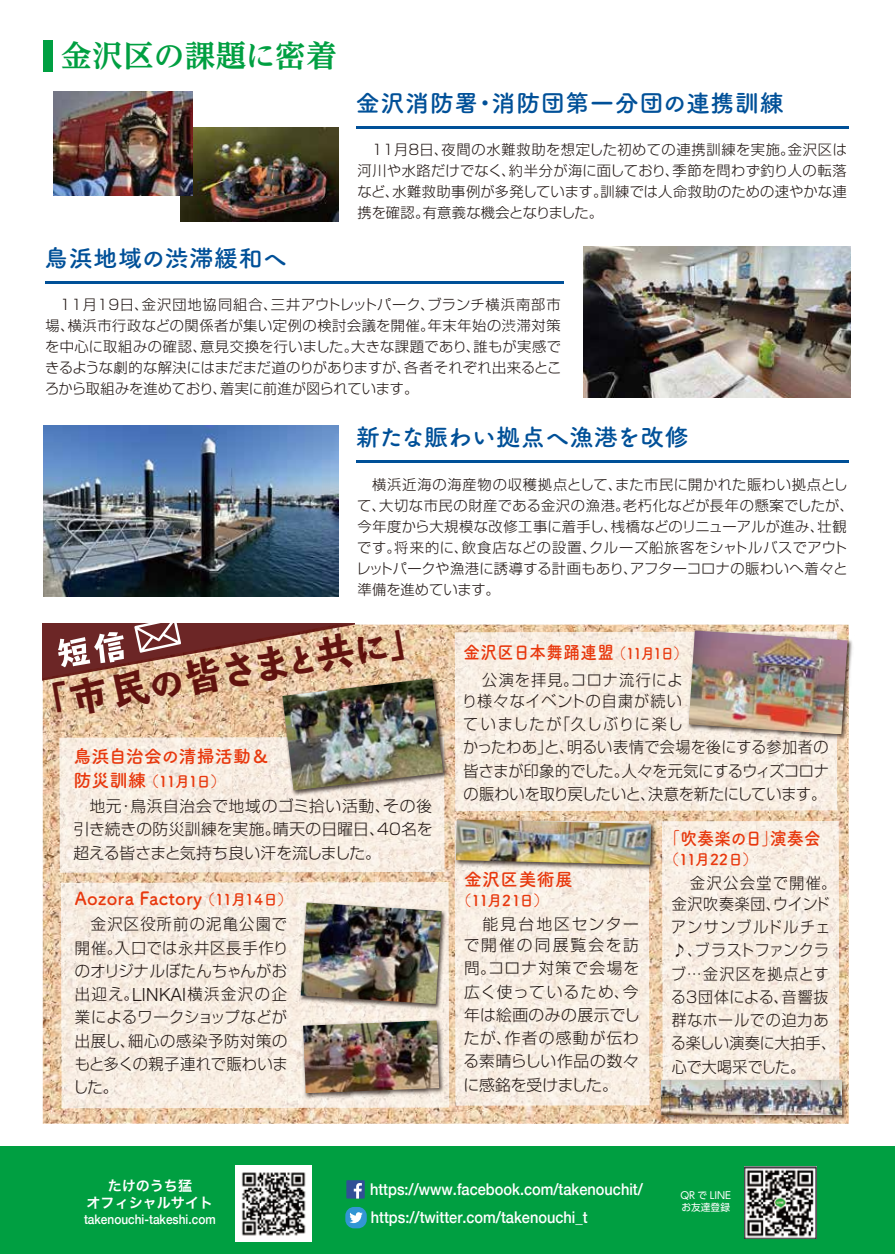
<style>
.page{position:relative;width:895px;height:1254px;background:#fff}
.page>*{position:absolute;margin:0;border:0;box-sizing:border-box;transform-origin:0 0}
.t1{font:700 expanded 40.95px "TBC Go Std";color:#530000}
.t2{font:700 30.3px "UD Reimin Pro";letter-spacing:.02em;color:#009f41}
.t3{font:700 24px "Tsuku A Rd Gothic";letter-spacing:.025em;color:#005098}
.t4{font:700 24px "Tsuku A Rd Gothic";letter-spacing:-.005em;color:#005098}
.t5{font:700 18px "Tsuku A Rd Gothic";letter-spacing:.01em;color:#e8380d}
.t6{font:700 18px "Tsuku A Rd Gothic";letter-spacing:.01em;color:#e8380d;scale:.92 1}
.t7{font:500 16.2px/28.2px "Helvetica Neue";color:#fff;scale:.9 1}
.t8{font:300 15.75px/23.2px "Shin Go Pr 6 N";letter-spacing:.025em;color:#221815;text-align:justify}
.t9{font:300 15.75px/23.2px "Shin Go Pr 6 N";letter-spacing:.005em;color:#221815;scale:.96 1}
.t10{font:300 15.75px/23.2px "Shin Go Pr 6 N";letter-spacing:.025em;color:#221815;scale:.95 1}
.t11{font:300 15.75px/21.3px "Shin Go Pr 6 N";letter-spacing:.07em;color:#221815;text-align:right;scale:.96 1}
.t12{font:300 15.75px/21.3px "Shin Go Pr 6 N";letter-spacing:.05em;color:#221815;scale:.95 1}
.t13{font:300 15.75px/21.3px "Shin Go Pr 6 N";letter-spacing:.13em;color:#221815;text-align:right}
.t14{font:700 15px "Tsuku A Rd Gothic";letter-spacing:-.25em;color:#e8380d}
.t15{font:300 14.25px/21px "Shin Go Pr 6 N";letter-spacing:.025em;color:#221815;text-align:justify}
.t16{font:14.1px/16.8px "Hira Kaku Pro W6";color:#fff;text-align:center}
.t17{font:500 13.2px "Helvetica Neue";color:#fff;scale:.9 1}
.t18{font:9.9px/11.9px "UD Shin Go Pro";color:#fff}
.s1{font-size:35.25px}
.s2{font-size:18px}
.s3{font-size:15px}
.s4{font-family:"Helvetica Neue";font-size:18.15px}
</style>
<div class="page">
<div style="left:0;top:1146px;width:894px;height:108px;background:#009f41"></div>
<img style="left:235px;top:1165px;width:76px;height:76px">
<img style="left:744px;top:1166px;width:72px;height:73px">
<div style="left:346px;top:1180px;width:18px;height:18px;background:#315096"></div>
<svg style="left:353px;top:1183px;width:8px;height:15px"></svg>
<div style="left:345px;top:1207px;width:21px;height:21px;background:#3296d4;border-radius:9px"></div>
<svg style="left:349px;top:1212px;width:13px;height:11px"></svg>
<div style="left:44px;top:40px;width:9px;height:31px;background:#009f41"></div>
<hr style="left:356px;top:126px;width:492px;height:3px;background:#005098">
<hr style="left:356px;top:461px;width:492px;height:2px;background:#005098">
<hr style="left:45px;top:281px;width:518px;height:3px;background:#005098">
<img style="left:180px;top:127px;width:158px;height:95px">
<img style="left:43px;top:624px;width:805px;height:499px">
<svg style="left:454px;top:631px;width:382px;height:180px;background:#f7ede2"></svg>
<svg style="left:59px;top:737px;width:385px;height:136px;background:#f5ebe0"></svg>
<svg style="left:454px;top:872px;width:195px;height:233px;background:#f7ede2"></svg>
<svg style="left:661px;top:821px;width:178px;height:255px;background:#f6ede2"></svg>
<svg style="left:61px;top:882px;width:388px;height:226px;background:#f6ece1"></svg>
<svg style="left:42px;top:623px;width:312px;height:59px;background:#af7f6e"></svg>
<img style="left:684px;top:627px;width:169px;height:114px">
<img style="left:688px;top:630px;width:159px;height:104px">
<img style="left:279px;top:675px;width:171px;height:122px">
<img style="left:282px;top:678px;width:161px;height:112px">
<img style="left:297px;top:899px;width:151px;height:112px">
<img style="left:300px;top:902px;width:141px;height:102px">
<img style="left:299px;top:1016px;width:147px;height:85px">
<img style="left:303px;top:1020px;width:136px;height:73px">
<img style="left:452px;top:815px;width:206px;height:57px">
<img style="left:455px;top:819px;width:195px;height:45px">
<img style="left:583px;top:246px;width:267px;height:152px">
<img style="left:43px;top:425px;width:296px;height:172px">
<img style="left:54px;top:91px;width:139px;height:104px">
<img style="left:656px;top:1076px;width:193px;height:47px">
<img style="left:660px;top:1080px;width:180px;height:34px">
<h2 class="t2" style="left:61px;top:31px;width:277px">金沢区の課題に密着</h2>
<h3 class="t3" style="left:44px;top:239px;width:244px">鳥浜地域の渋滞緩和へ</h3>
<h3 class="t3" style="left:356px;top:84px;width:429px">金沢消防署・消防団第一分団の連携訓練</h3>
<p class="t15" style="left:357px;top:138px;width:491px">　１１月８日、夜間の水難救助を想定した初めての連携訓練を実施。金沢区は河川や水路だけでなく、約半分が海に面しており、季節を問わず釣り人の転落など、水難救助事例が多発しています。訓練では人命救助のための速やかな連携を確認。有意義な機会となりました。</p>
<p class="t15" style="left:45px;top:293px;width:517px">　１１月１９日、金沢団地協同組合、三井アウトレットパーク、ブランチ横浜南部市場、横浜市行政などの関係者が集い定例の検討会議を開催。年末年始の渋滞対策を中心に取組みの確認、意見交換を行いました。大きな課題であり、誰もが実感できるような劇的な解決にはまだまだ道のりがありますが、各者それぞれ出来るところから取組みを進めており、着実に前進が図られています。</p>
<h3 class="t4" style="left:356px;top:418px;width:334px">新たな賑わい拠点へ漁港を改修</h3>
<p class="t15" style="left:356px;top:473px;width:498px;text-align:left">　横浜近海の海産物の収穫拠点として、また市民に開かれた賑わい拠点として、大切な市民の財産である金沢の漁港。老朽化などが長年の懸案でしたが、今年度から大規模な改修工事に着手し、桟橋などのリニューアルが進み、壮観です。将来的に、飲食店などの設置、クルーズ船旅客をシャトルバスでアウトレットパークや漁港に誘導する計画もあり、アフターコロナの賑わいへ着々と準備を進めています。</p>
<h1 class="t1" style="left:23px;top:674px;width:406px;rotate:-10deg">「市民<span class="s1">の</span>皆さま<span class="s1">と</span>共<span class="s1">に</span>」</h1>
<p class="t5" style="left:73px;top:742px;width:197px">鳥浜自治会の清掃活動＆</p>
<p class="t14" style="left:73px;top:770px;width:153px"><span class="s2">防災訓練</span> （１１月１日）</p>
<p class="t8" style="left:73px;top:793px;width:360px;text-indent:16px">地元・鳥浜自治会で地域のゴミ拾い活動、その後引き続きの防災訓練を実施。晴天の日曜日、４０名を超える皆さまと気持ち良い汗を流しました。</p>
<p class="t5" style="left:75px;top:884px;width:219px">Aozora Factory <span class="s3">（１１月１4日）</span></p>
<p class="t8" style="left:73px;top:911px;width:217px;text-indent:18px">金沢区役所前の泥亀公園で開催。入口では永井区長手作りのオリジナルぼたんちゃんがお出迎え。<span class="s4">LINKAI</span>横浜金沢の企業によるワークショップなどが出展し、細心の感染予防対策のもと多くの親子連れで賑わいました。</p>
<p class="t6" style="left:463px;top:638px;width:245px">金沢区日本舞踊連盟<span class="s3">（１１月１日）</span></p>
<p class="t11" style="left:462px;top:668px;width:231px">公演を拝見。コロナ流行によ<br>り様々なイベントの自粛が続い</p>
<p class="t9" style="left:463px;top:711px;width:382px">ていましたが「久しぶりに楽し<br>かったわあ」と、明るい表情で会場を後にする参加者の皆さまが印象的でした。人々を元気にするウィズコロナの賑わいを取り戻したいと、決意を新たにしています。</p>
<p class="t5" style="left:464px;top:865px;width:111px">金沢区美術展</p>
<p class="t14" style="left:456px;top:889px;width:93px">（１１月2１日）</p>
<p class="t13" style="left:463px;top:912px;width:177px">能見台地区センターで開催の同展覧会を訪</p>
<p class="t8" style="left:463px;top:955px;width:178px">問。コロナ対策で会場を広く使っているため、今年は絵画のみの展示でしたが、作者の感動が伝わる素晴らしい作品の数々に感銘を受けました。</p>
<p class="t6" style="left:663px;top:824px;width:172px">「吹奏楽の日」演奏会</p>
<p class="t14" style="left:664px;top:847px;width:95px">（１１月22日）</p>
<p class="t12" style="left:671px;top:870px;width:175px;text-indent:18px">金沢公会堂で開催。金沢吹奏楽団、ウインド</p>
<p class="t10" style="left:670px;top:914px;width:175px">アンサンブルドルチェ♪、ブラストファンクラブ…金沢区を拠点とする３団体による、音響抜群なホールでの迫力ある楽しい演奏に大拍手、心で大喝采でした。</p>
<p class="t16" style="left:86px;top:1177px;width:128px">たけのうち猛<br>オフィシャルサイト</p>
<p class="t17" style="left:84px;top:1208px;width:148px">takenouchi-takeshi.com</p>
<p class="t7" style="left:370px;top:1173px;width:304px">https://www.facebook.com/takenouchit/ https://twitter.com/takenouchi_t</p>
<p class="t18" style="left:680px;top:1189px;width:52px">QR で LINEお友達登録</p>
</div>
